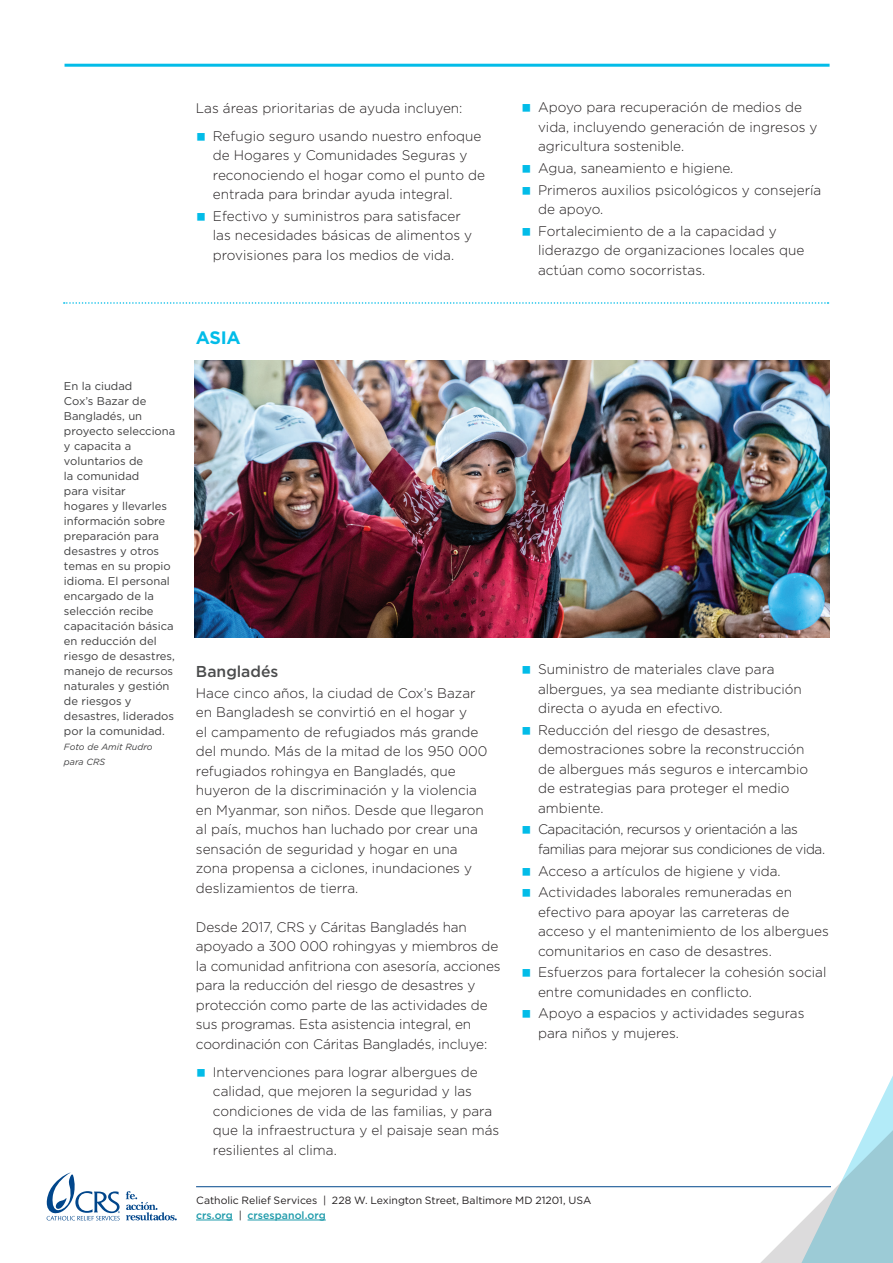
<style>
.page{position:relative;width:893px;height:1263px;background:#fff}
.page>*{position:absolute;margin:0;border:0;box-sizing:border-box;transform-origin:0 0}
.t1{font:700 18px "Gotham";color:#02bce8}
.t2{font:500 15.75px "Gotham";color:#4b4c4d}
.t3{font:300 13.8px/19.5px "Gotham";color:#231f20}
.t4{font:300 13.8px/19.5px "Gotham";letter-spacing:-.03em;color:#231f20}
.t5{font:11.25px/15px "Gotham";color:#3e3e3f}
.t6{font:10.5px/15px "Gotham";color:#231f20}
.t7{font:italic 9px/15px "Gotham";color:#3e3e3f}
.s1{color:#02bce8}
.s2{font-weight:500;color:#1d9aaa}
</style>
<div class="page">
<svg style="left:596px;top:1076px;width:297px;height:187px"></svg>
<hr style="left:65px;top:64px;width:765px;height:3px;background:#02bce8">
<hr style="left:196px;top:1186px;width:635px;height:1px;background:#01468b">
<hr style="left:196px;top:1220px;width:37px;height:1px;background:#1d9aaa">
<hr style="left:248px;top:1220px;width:78px;height:1px;background:#1d9aaa">
<svg style="left:46px;top:1172px;width:74px;height:48px"></svg>
<svg style="left:126px;top:1191px;width:50px;height:29px"></svg>
<svg style="left:64px;top:302px;width:764px;height:2px"></svg>
<img style="left:195px;top:361px;width:634px;height:276px">
<p class="t3" style="left:196px;top:97px;width:268px">Las áreas prioritarias de ayuda incluyen:</p>
<p class="t3" style="left:213px;top:126px;width:274px;text-indent:-17px"><span class="s1">○</span> Refugio seguro usando nuestro enfoque de Hogares y Comunidades Seguras y reconociendo el hogar como el punto de entrada para brindar ayuda integral.</p>
<p class="t3" style="left:213px;top:206px;width:261px;text-indent:-17px"><span class="s1">○</span> Efectivo y suministros para satisfacer las necesidades básicas de alimentos y provisiones para los medios de vida.</p>
<p class="t3" style="left:538px;top:97px;width:281px;text-indent:-17px"><span class="s1">○</span> Apoyo para recuperación de medios de vida, incluyendo generación de ingresos y agricultura sostenible.</p>
<p class="t3" style="left:521px;top:158px;width:214px"><span class="s1">○</span> Agua, saneamiento e higiene.</p>
<p class="t3" style="left:538px;top:180px;width:285px;text-indent:-17px"><span class="s1">○</span> Primeros auxilios psicológicos y consejería de apoyo.</p>
<p class="t3" style="left:538px;top:221px;width:268px;text-indent:-17px"><span class="s1">○</span> Fortalecimiento de a la capacidad y liderazgo de organizaciones locales que actúan como socorristas.</p>
<p class="t5" style="left:64px;top:378px;width:113px">En la ciudad<br>Cox’s Bazar de<br>Bangladés, un proyecto selecciona y capacita a voluntarios de<br>la comunidad<br>para visitar<br>hogares y llevarles información sobre preparación para desastres y otros temas en su propio idioma. El personal encargado de la selección recibe capacitación básica en reducción del riesgo de desastres, manejo de recursos naturales y gestión de riesgos y desastres, liderados por la comunidad.</p>
<p class="t7" style="left:64px;top:739px;width:90px">Foto de Amit Rudro para CRS</p>
<h1 class="t1" style="left:196px;top:325px;width:46px">ASIA</h1>
<p class="t2" style="left:196px;top:661px;width:84px">Bangladés</p>
<p class="t3" style="left:196px;top:682px;width:293px">Hace cinco años, la ciudad de Cox’s Bazar en Bangladesh se convirtió en el hogar y<br>el campamento de refugiados más grande del mundo. Más de la mitad de los 950 000 refugiados rohingya en Bangladés, que huyeron de la discriminación y la violencia en Myanmar, son niños. Desde que llegaron al país, muchos han luchado por crear una sensación de seguridad y hogar en una zona propensa a ciclones, inundaciones y deslizamientos de tierra.</p>
<p class="t3" style="left:196px;top:916px;width:306px">Desde 2017, CRS y Cáritas Bangladés han apoyado a 300 000 rohingyas y miembros de la comunidad anfitriona con asesoría, acciones para la reducción del riesgo de desastres y protección como parte de las actividades de sus programas. Esta asistencia integral, en coordinación con Cáritas Bangladés, incluye:</p>
<p class="t3" style="left:213px;top:1062px;width:288px;text-indent:-17px"><span class="s1">○</span> Intervenciones para lograr albergues de calidad, que mejoren la seguridad y las condiciones de vida de las familias, y para que la infraestructura y el paisaje sean más resilientes al clima.</p>
<p class="t3" style="left:538px;top:659px;width:265px;text-indent:-17px"><span class="s1">○</span> Suministro de materiales clave para albergues, ya sea mediante distribución directa o ayuda en efectivo.</p>
<p class="t3" style="left:538px;top:720px;width:272px;text-indent:-17px"><span class="s1">○</span> Reducción del riesgo de desastres, demostraciones sobre la reconstrucción de albergues más seguros e intercambio de estrategias para proteger el medio ambiente.</p>
<p class="t4" style="left:538px;top:819px;width:289px;text-indent:-17px"><span class="s1">○</span> Capacitación, recursos y orientación a las familias para mejorar sus condiciones de vida.</p>
<p class="t3" style="left:521px;top:860px;width:261px"><span class="s1">○</span> Acceso a artículos de higiene y vida.</p>
<p class="t3" style="left:538px;top:882px;width:292px;text-indent:-17px"><span class="s1">○</span> Actividades laborales remuneradas en efectivo para apoyar las carreteras de acceso y el mantenimiento de los albergues comunitarios en caso de desastres.</p>
<p class="t3" style="left:538px;top:962px;width:290px;text-indent:-17px"><span class="s1">○</span> Esfuerzos para fortalecer la cohesión social entre comunidades en conflicto.</p>
<p class="t3" style="left:538px;top:1003px;width:268px;text-indent:-17px"><span class="s1">○</span> Apoyo a espacios y actividades seguras para niños y mujeres.</p>
<p class="t6" style="left:196px;top:1192px;width:397px">Catholic Relief Services | 228 W. Lexington Street, Baltimore MD 21201, USA <span class="s2">crs.org</span> | <span class="s2">crsespanol.org</span></p>
</div>
